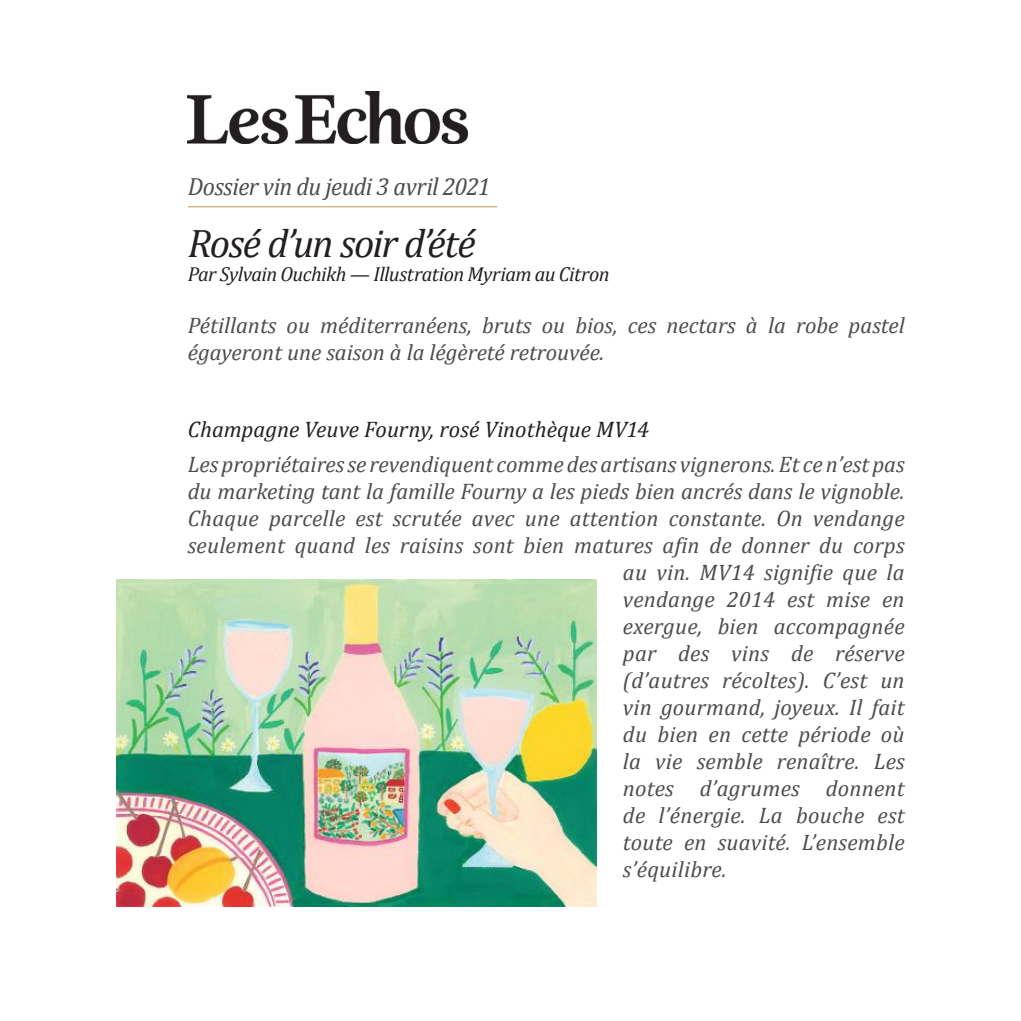
<style>
.page{position:relative;width:1021px;height:1021px;background:#fff}
.page>*{position:absolute;margin:0;border:0;box-sizing:border-box;transform-origin:0 0}
.t1{font:italic 40.05px "Cambria";letter-spacing:-.035em;color:#241f1f}
.t2{font:italic 24.97px "Cambria";letter-spacing:-.025em;color:#4e4b4c;scale:.96 1}
.t3{font:italic 22.5px/27px "Cambria";letter-spacing:.005em;color:#4e4b4c}
.t4{font:italic 22.5px "Cambria";color:#241f1f}
.t5{font:italic 20.25px "Cambria";letter-spacing:-.03em;color:#241f1f}
</style>
<div class="page">
<img style="left:116px;top:579px;width:480px;height:327px">
<hr style="left:188px;top:206px;width:309px;height:1px;background:#c9af77">
<img style="left:188px;top:91px;width:279px;height:53px">
<p class="t2" style="left:188px;top:169px;width:317px">Dossier vin du jeudi 3 avril 2021</p>
<h1 class="t1" style="left:188px;top:215px;width:289px">Rosé d’un soir d’été</h1>
<p class="t5" style="left:188px;top:260px;width:423px">Par Sylvain Ouchikh — Illustration Myriam au Citron</p>
<p class="t3" style="left:188px;top:310px;width:718px">Pétillants ou méditerranéens, bruts ou bios, ces nectars à la robe pastel égayeront une saison à la légèreté retrouvée.</p>
<p class="t4" style="left:188px;top:414px;width:462px">Champagne Veuve Fourny, rosé Vinothèque MV14</p>
<p class="t3" style="left:188px;top:449px;width:718px">Les propriétaires se revendiquent comme des artisans vignerons. Et ce n’est pas</p>
<p class="t3" style="left:188px;top:476px;width:718px">du marketing tant la famille Fourny a les pieds bien ancrés dans le vignoble.</p>
<p class="t3" style="left:188px;top:503px;width:718px">Chaque parcelle est scrutée avec une attention constante. On vendange</p>
<p class="t3" style="left:188px;top:530px;width:718px">seulement quand les raisins sont bien matures afin de donner du corps</p>
<p class="t3" style="left:623px;top:557px;width:283px">au vin. MV14 signifie que la</p>
<p class="t3" style="left:623px;top:584px;width:283px">vendange 2014 est mise en</p>
<p class="t3" style="left:623px;top:611px;width:283px">exergue, bien accompagnée</p>
<p class="t3" style="left:623px;top:638px;width:283px">par des vins de réserve</p>
<p class="t3" style="left:623px;top:665px;width:283px">(d’autres récoltes). C’est un</p>
<p class="t3" style="left:623px;top:692px;width:283px">vin gourmand, joyeux. Il fait</p>
<p class="t3" style="left:623px;top:719px;width:283px">du bien en cette période où</p>
<p class="t3" style="left:623px;top:746px;width:283px">la vie semble renaître. Les</p>
<p class="t3" style="left:623px;top:773px;width:283px">notes d’agrumes donnent</p>
<p class="t3" style="left:623px;top:800px;width:283px">de l’énergie. La bouche est</p>
<p class="t3" style="left:623px;top:827px;width:283px">toute en suavité. L’ensemble</p>
<p class="t3" style="left:623px;top:854px;width:105px">s’équilibre.</p>
</div>
